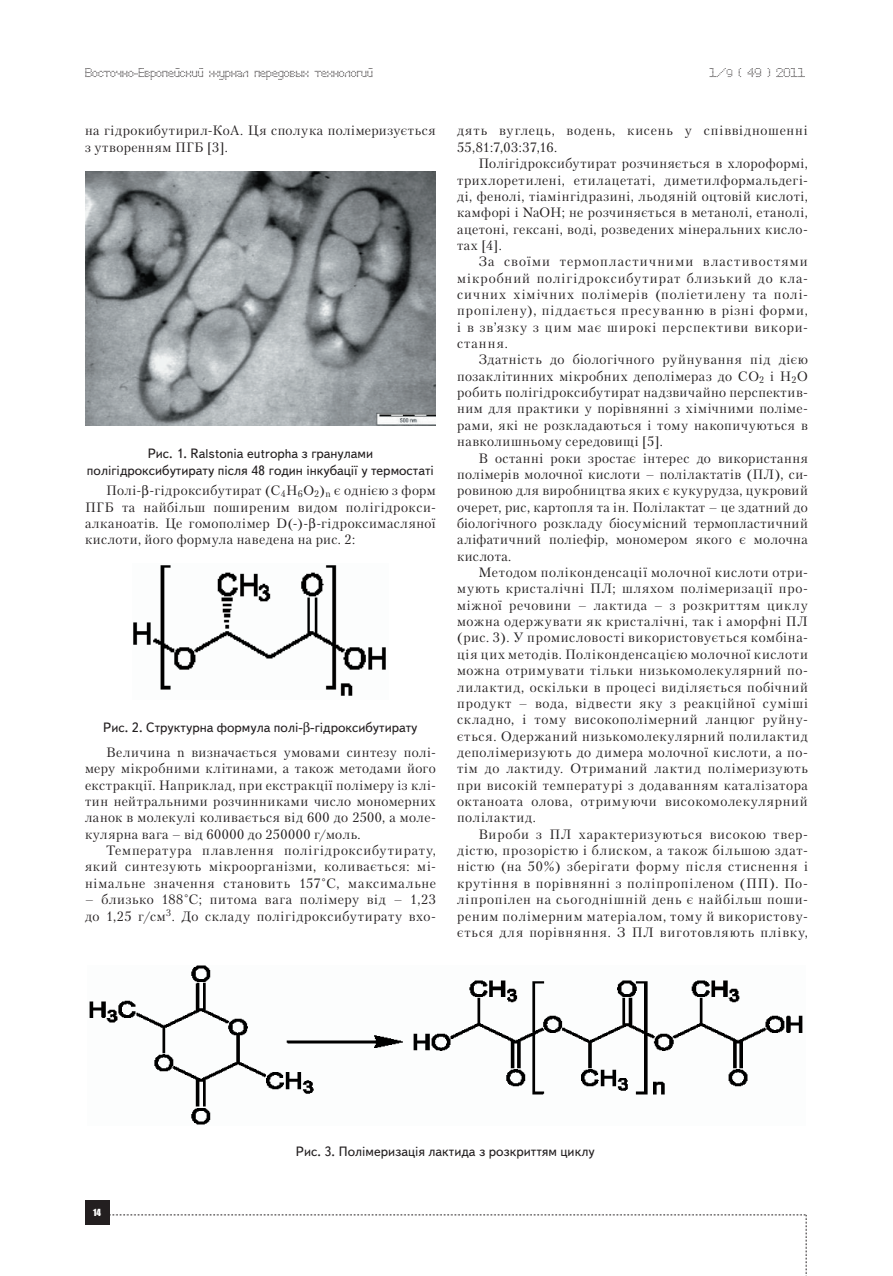
<style>
.page{position:relative;width:893px;height:1276px;background:#fff}
.page>*{position:absolute;margin:0;border:0;box-sizing:border-box;transform-origin:0 0}
.t1{font:13.5px/16.4px "Petersburg C";letter-spacing:.045em;color:#231f20;text-align:justify}
.t2{font:13.5px/16.2px "Text Book C";color:#231f20;text-align:center}
.t3{font:12px "Perfo";letter-spacing:.015em;color:#231f20}
.t4{font:9px "Impact";color:#fff}
.s1{font-size:10.5px}
</style>
<div class="page">
<div style="left:85px;top:1200px;width:24px;height:25px;background:#231f20"></div>
<svg style="left:109px;top:1214px;width:698px;height:62px"></svg>
<img style="left:85px;top:172px;width:351px;height:254px">
<img style="left:133px;top:565px;width:253px;height:131px">
<img style="left:89px;top:965px;width:714px;height:160px">
<p class="t3" style="left:85px;top:65px;width:289px">Восточно-Европейский журнал передовых технологий</p>
<p class="t3" style="left:709px;top:65px;width:97px">1/<span class="s1">9</span> ( 49 ) 2011</p>
<p class="t1" style="left:85px;top:122px;width:352px">на гідрокибутирил-КоА. Ця сполука полімеризується з утворенням ПГБ [3].</p>
<p class="t2" style="left:87px;top:446px;width:348px">Рис. 1. Ralstonia eutropha з гранулами полігідроксибутирату після 48 годин інкубації у термостаті</p>
<p class="t1" style="left:85px;top:482px;width:352px;text-indent:21px">Полі- -гідроксибутират (С<sub>4</sub>Н<sub>6</sub>О<sub>2</sub>)<sub>n</sub> є однією з форм ПГБ та найбільш поширеним видом полігідрокси&shy;алканоатів. Це гомополімер D(-)- -гідроксимасляної кислоти, його формула наведена на рис. 2:</p>
<p class="t2" style="left:103px;top:719px;width:316px">Рис. 2. Структурна формула полі- -гідроксибутирату</p>
<p class="t1" style="left:85px;top:744px;width:352px;text-indent:21px">Величина n визначається умовами синтезу полі&shy;меру мікробними клітинами, а також методами його екстракції. Наприклад, при екстракції полімеру із клі&shy;тин нейтральними розчинниками число мономерних ланок в молекулі коливається від 600 до 2500, а моле&shy;кулярна вага – від 60000 до 250000 г/моль.</p>
<p class="t1" style="left:85px;top:842px;width:352px;text-indent:21px">Температура плавлення полігідроксибутирату, який синтезують мікроорганізми, коливається: мі&shy;німальне значення становить 157°С, максимальне</p>
<p class="t1" style="left:85px;top:891px;width:352px">– близько 188°С; питома вага полімеру від – 1,23 до 1,25 г/см<sup>3</sup>. До складу полігідроксибутирату вхо-</p>
<p class="t1" style="left:457px;top:122px;width:352px">дять вуглець, водень, кисень у співвідношенні<br>55,81:7,03:37,16.</p>
<p class="t1" style="left:457px;top:155px;width:352px;text-indent:21px">Полігідроксибутират розчиняється в хлороформі, трихлоретилені, етилацетаті, диметилформальдегі&shy;ді, фенолі, тіамінгідразині, льодяній оцтовій кислоті, камфорі і NaОН; не розчиняється в метанолі, етанолі, ацетоні, гексані, воді, розведених мінеральних кисло&shy;тах [4].</p>
<p class="t1" style="left:457px;top:253px;width:352px;text-indent:21px">За своїми термопластичними властивостями мікробний полігідроксибутират близький до кла&shy;сичних хімічних полімерів (поліетилену та полі&shy;пропілену), піддається пресуванню в різні форми, і в зв’язку з цим має широкі перспективи викори&shy;стання.</p>
<p class="t1" style="left:457px;top:351px;width:352px;text-indent:21px">Здатність до біологічного руйнування під дією позаклітинних мікробних деполімераз до СО<sub>2</sub> і Н<sub>2</sub>О робить полігідроксибутират надзвичайно перспектив&shy;ним для практики у порівнянні з хімічними поліме&shy;рами, які не розкладаються і тому накопичуються в навколишньому середовищі [5].</p>
<p class="t1" style="left:457px;top:449px;width:352px;text-indent:21px">В останні роки зростає інтерес до використання полімерів молочної кислоти – полілактатів (ПЛ), си&shy;ровиною для виробництва яких є кукурудза, цукровий очерет, рис, картопля та ін. Полілактат – це здатний до біологічного розкладу біосумісний термопластичний аліфатичний поліефір, мономером якого є молочна кислота.</p>
<p class="t1" style="left:457px;top:564px;width:352px;text-indent:21px">Методом поліконденсації молочної кислоти отри&shy;мують кристалічні ПЛ; шляхом полімеризації про&shy;міжної речовини – лактида – з розкриттям циклу можна одержувати як кристалічні, так і аморфні ПЛ (рис. 3). У промисловості використовується комбіна&shy;ція цих методів. Поліконденсацією молочної кислоти можна отримувати тільки низькомолекулярний по&shy;лилактид, оскільки в процесі виділяється побічний продукт – вода, відвести яку з реакційної суміші складно, і тому високополімерний ланцюг руйну&shy;ється. Одержаний низькомолекулярний полилактид деполімеризують до димера молочної кислоти, а по&shy;тім до лактиду. Отриманий лактид полімеризують при високій температурі з додаванням каталізатора октаноата олова, отримуючи високомолекулярний полілактид.</p>
<p class="t1" style="left:457px;top:825px;width:352px;text-indent:21px">Вироби з ПЛ характеризуються високою твер&shy;дістю, прозорістю і блиском, а також більшою здат&shy;ністю (на 50%) зберігати форму після стиснення і крутіння в порівнянні з поліпропіленом (ПП). По&shy;ліпропілен на сьогоднішній день є найбільш поши&shy;реним полімерним матеріалом, тому й використову&shy;ється для порівняння. З ПЛ виготовляють плівку,</p>
<p class="t4" style="left:93px;top:1205px;width:9px">14</p>
<p class="t2" style="left:296px;top:1143px;width:300px">Рис. 3. Полімеризація лактида з розкриттям циклу</p>
</div>
